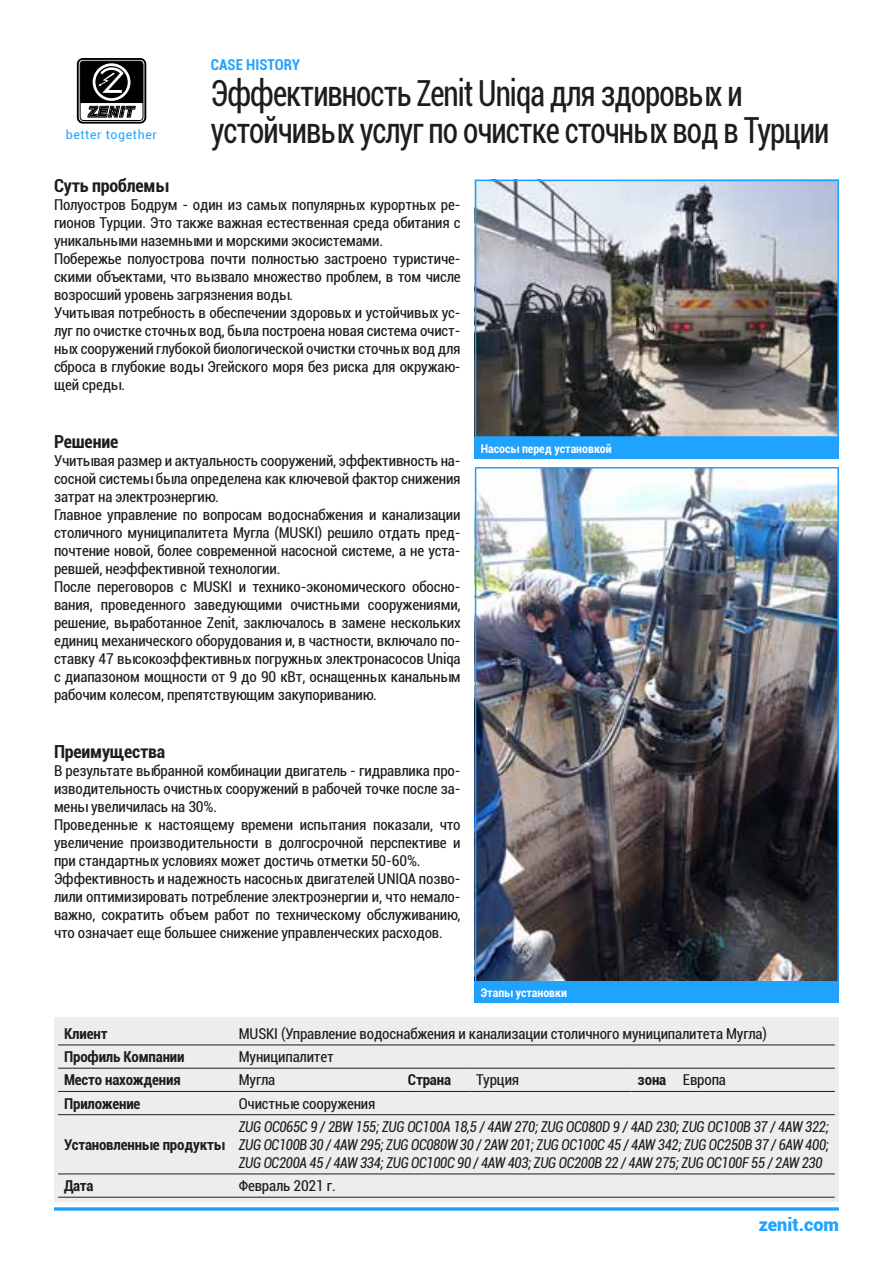
<style>
.page{position:relative;width:893px;height:1263px;background:#fff}
.page>*{position:absolute;margin:0;border:0;box-sizing:border-box;transform-origin:0 0}
.t1{font:condensed 36px/37.5px "Roboto";letter-spacing:-.03em;color:#1d1d1b;scale:.86 1}
.t2{font:700 condensed 18px "Roboto";letter-spacing:-.01em;color:#1d1d1b}
.t3{font:900 18px "Roboto";color:#20a2ff}
.t4{font:condensed 15px/18px "Roboto";letter-spacing:-.01em;color:#1d1d1b}
.t5{font:italic condensed 15px/18px "Roboto";letter-spacing:-.02em;color:#1d1d1b;text-align:justify;scale:.92 1}
.t6{font:700 condensed 15px "Roboto";letter-spacing:-.01em;color:#1d1d1b}
.t7{font:700 condensed 15px "Roboto";color:#20a2ff}
.t8{font:12.3px "Roboto";letter-spacing:.05em;color:#20a2ff}
.t9{font:700 condensed 12px "Roboto";color:#fff}
.s1{font-weight:700}
</style>
<div class="page">
<div style="left:77px;top:58px;width:69px;height:66px;border:2px solid #000;border-radius:5px"></div>
<div style="left:80px;top:61px;width:63px;height:60px;border:1px solid #000;border-radius:3px"></div>
<svg style="left:80px;top:61px;width:63px;height:57px"></svg>
<svg style="left:54px;top:1207px;width:785px;height:4px;background:#42b0ff"></svg>
<div style="left:54px;top:1017px;width:785px;height:185px;background:#ededed"></div>
<img style="left:478px;top:183px;width:358px;height:252px">
<div style="left:475px;top:180px;width:364px;height:258px;border:2px solid #20a2ff"></div>
<img style="left:478px;top:470px;width:358px;height:510px">
<div style="left:475px;top:467px;width:364px;height:516px;border:2px solid #20a2ff"></div>
<div style="left:475px;top:438px;width:364px;height:21px;background:#20a2ff"></div>
<hr style="left:58px;top:1044px;width:175px;height:1px;background:#1d1d1b">
<hr style="left:233px;top:1044px;width:169px;height:1px;background:#1d1d1b">
<hr style="left:402px;top:1044px;width:68px;height:1px;background:#1d1d1b">
<hr style="left:470px;top:1044px;width:162px;height:1px;background:#1d1d1b">
<hr style="left:632px;top:1044px;width:45px;height:1px;background:#1d1d1b">
<hr style="left:677px;top:1044px;width:158px;height:1px;background:#1d1d1b">
<hr style="left:58px;top:1068px;width:175px;height:1px;background:#1d1d1b">
<hr style="left:233px;top:1068px;width:169px;height:1px;background:#1d1d1b">
<hr style="left:402px;top:1068px;width:68px;height:1px;background:#1d1d1b">
<hr style="left:470px;top:1068px;width:162px;height:1px;background:#1d1d1b">
<hr style="left:632px;top:1068px;width:45px;height:1px;background:#1d1d1b">
<hr style="left:677px;top:1068px;width:158px;height:1px;background:#1d1d1b">
<hr style="left:58px;top:1091px;width:175px;height:1px;background:#1d1d1b">
<hr style="left:233px;top:1091px;width:169px;height:1px;background:#1d1d1b">
<hr style="left:402px;top:1091px;width:68px;height:1px;background:#1d1d1b">
<hr style="left:470px;top:1091px;width:162px;height:1px;background:#1d1d1b">
<hr style="left:632px;top:1091px;width:45px;height:1px;background:#1d1d1b">
<hr style="left:677px;top:1091px;width:158px;height:1px;background:#1d1d1b">
<hr style="left:58px;top:1114px;width:175px;height:1px;background:#1d1d1b">
<hr style="left:233px;top:1114px;width:169px;height:1px;background:#1d1d1b">
<hr style="left:402px;top:1114px;width:68px;height:1px;background:#1d1d1b">
<hr style="left:470px;top:1114px;width:162px;height:1px;background:#1d1d1b">
<hr style="left:632px;top:1114px;width:45px;height:1px;background:#1d1d1b">
<hr style="left:677px;top:1114px;width:158px;height:1px;background:#1d1d1b">
<hr style="left:58px;top:1173px;width:175px;height:1px;background:#1d1d1b">
<hr style="left:233px;top:1173px;width:169px;height:1px;background:#1d1d1b">
<hr style="left:402px;top:1173px;width:68px;height:1px;background:#1d1d1b">
<hr style="left:470px;top:1173px;width:162px;height:1px;background:#1d1d1b">
<hr style="left:632px;top:1173px;width:45px;height:1px;background:#1d1d1b">
<hr style="left:677px;top:1173px;width:158px;height:1px;background:#1d1d1b">
<hr style="left:58px;top:1197px;width:175px;height:1px;background:#1d1d1b">
<hr style="left:233px;top:1197px;width:169px;height:1px;background:#1d1d1b">
<hr style="left:402px;top:1197px;width:68px;height:1px;background:#1d1d1b">
<hr style="left:470px;top:1197px;width:162px;height:1px;background:#1d1d1b">
<hr style="left:632px;top:1197px;width:45px;height:1px;background:#1d1d1b">
<hr style="left:677px;top:1197px;width:158px;height:1px;background:#1d1d1b">
<div style="left:475px;top:981px;width:364px;height:21px;background:#20a2ff"></div>
<p class="t8" style="left:66px;top:126px;width:93px">better together</p>
<p class="t7" style="left:211px;top:54px;width:91px">CASE HISTORY</p>
<h1 class="t1" style="left:211px;top:73px;width:721px">Эффективность Zenit Uniqa для здоровых и устойчивых услуг по очистке сточных вод в Турции</h1>
<p class="t2" style="left:54px;top:173px;width:116px">Суть проблемы</p>
<p class="t4" style="left:54px;top:196px;width:408px">Полуостров Бодрум - один из самых популярных курортных ре&shy;гионов Турции. Это также важная естественная среда обитания с уникальными наземными и морскими экосистемами.<br>Побережье полуострова почти полностью застроено туристиче&shy;скими объектами, что вызвало множество проблем, в том числе возросший уровень загрязнения воды.<br>Учитывая потребность в обеспечении здоровых и устойчивых ус&shy;луг по очистке сточных вод, была построена новая система очист&shy;ных сооружений глубокой биологической очистки сточных вод для сброса в глубокие воды Эгейского моря без риска для окружаю&shy;щей среды.</p>
<p class="t2" style="left:54px;top:429px;width:66px">Решение</p>
<p class="t4" style="left:54px;top:451px;width:408px">Учитывая размер и актуальность сооружений, эффективность на&shy;сосной системы была определена как ключевой фактор снижения затрат на электроэнергию.<br>Главное управление по вопросам водоснабжения и канализации столичного муниципалитета Мугла (MUSKI) решило отдать пред&shy;почтение новой, более современной насосной системе, а не уста&shy;ревшей, неэффективной технологии.<br>После переговоров с MUSKI и технико-экономического обосно&shy;вания, проведенного заведующими очистными сооружениями, решение, выработанное Zenit, заключалось в замене нескольких единиц механического оборудования и, в частности, включало по&shy;ставку 47 высокоэффективных погружных электронасосов Uniqa с диапазоном мощности от 9 до 90 кВт, оснащенных канальным рабочим колесом, препятствующим закупориванию.</p>
<p class="t2" style="left:54px;top:739px;width:113px">Преимущества</p>
<p class="t4" style="left:54px;top:761px;width:408px">В результате выбранной комбинации двигатель - гидравлика про&shy;изводительность очистных сооружений в рабочей точке после за&shy;мены увеличилась на 30%.<br>Проведенные к настоящему времени испытания показали, что увеличение производительности в долгосрочной перспективе и при стандартных условиях может достичь отметки 50-60%.<br>Эффективность и надежность насосных двигателей UNIQA позво&shy;лили оптимизировать потребление электроэнергии и, что немало&shy;важно, сократить объем работ по техническому обслуживанию, что означает еще большее снижение управленческих расходов.</p>
<p class="t9" style="left:481px;top:440px;width:132px">Насосы перед установкой</p>
<p class="t9" style="left:481px;top:984px;width:88px">Этапы установки</p>
<p class="t6" style="left:64px;top:1023px;width:45px">Клиент</p>
<p class="t4" style="left:239px;top:1024px;width:530px">MUSKI (Управление водоснабжения и канализации столичного муниципалитета Мугла)</p>
<p class="t6" style="left:64px;top:1046px;width:122px">Профиль Компании</p>
<p class="t4" style="left:239px;top:1047px;width:96px">Муниципалитет</p>
<p class="t6" style="left:64px;top:1069px;width:118px">Место нахождения</p>
<p class="t4" style="left:239px;top:1070px;width:38px">Мугла</p>
<p class="t6" style="left:408px;top:1069px;width:45px">Страна</p>
<p class="t4" style="left:476px;top:1070px;width:44px">Турция</p>
<p class="t4" style="left:638px;top:1070px;width:90px"><span class="s1">зона</span> Европа</p>
<p class="t6" style="left:64px;top:1093px;width:78px">Приложение</p>
<p class="t4" style="left:239px;top:1094px;width:138px">Очистные сооружения</p>
<p class="t6" style="left:64px;top:1134px;width:162px">Установленные продукты</p>
<p class="t5" style="left:239px;top:1117px;width:643px">ZUG OC065C 9 / 2BW 155; ZUG OC100A 18,5 / 4AW 270; ZUG OC080D 9 / 4AD 230; ZUG OC100B 37 / 4AW 322; ZUG OC100B 30 / 4AW 295; ZUG OC080W 30 / 2AW 201; ZUG OC100C 45 / 4AW 342; ZUG OC250B 37 / 6AW 400; ZUG OC200A 45 / 4AW 334; ZUG OC100C 90 / 4AW 403; ZUG OC200B 22 / 4AW 275; ZUG OC100F 55 / 2AW 230</p>
<p class="t6" style="left:64px;top:1175px;width:31px">Дата</p>
<p class="t4" style="left:239px;top:1176px;width:99px">Февраль 2021 г.</p>
<p class="t3" style="left:759px;top:1212px;width:82px">zenit.com</p>
</div>
